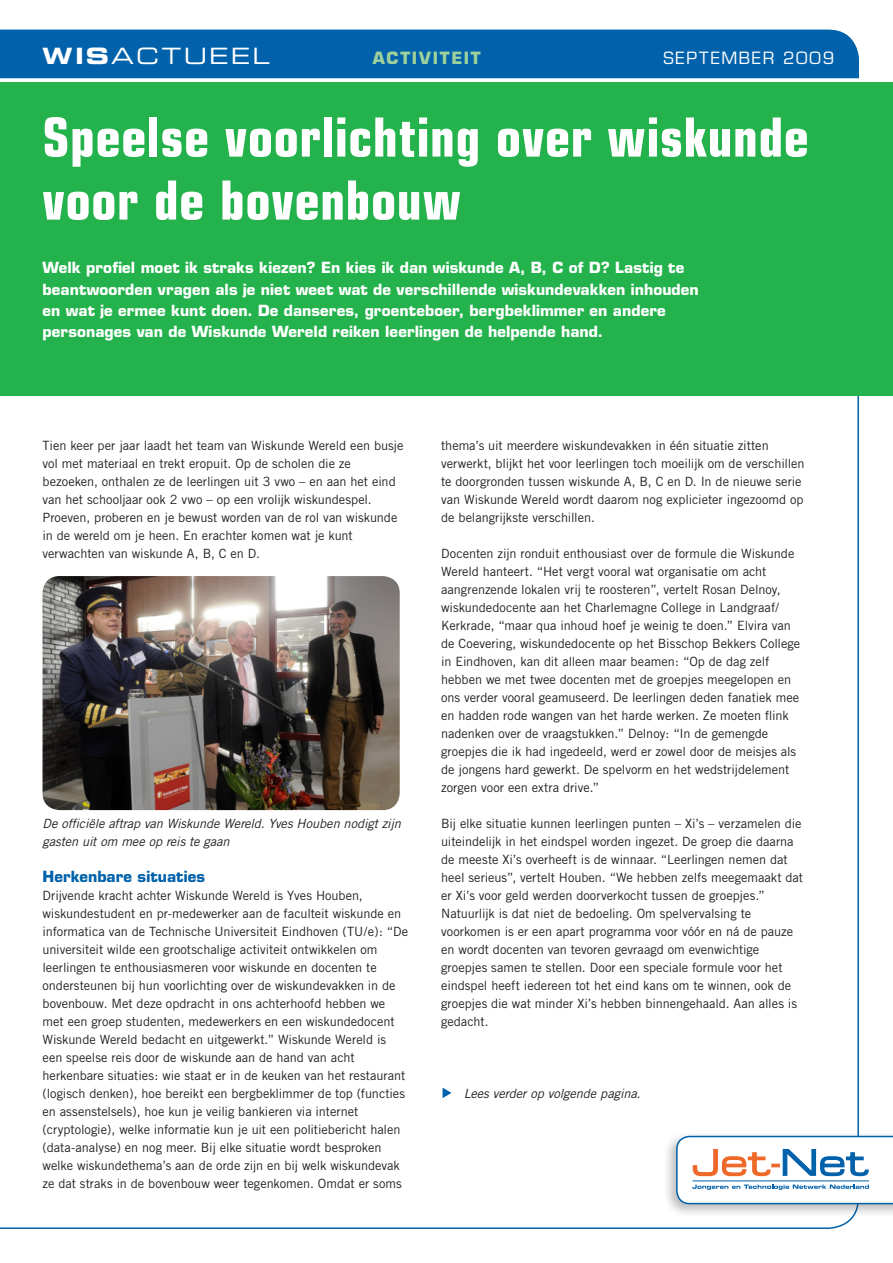
<style>
.page{position:relative;width:893px;height:1263px;background:#fff}
.page>*{position:absolute;margin:0;border:0;box-sizing:border-box;transform-origin:0 0}
.t1{font:700 condensed 54px/63px "Eurostile";letter-spacing:.01em;color:#fff}
.t2{font:22.5px "Eurostile Extended Two";letter-spacing:.1em;color:#fff}
.t3{font:16.5px "Eurostile";letter-spacing:.1em;color:#fff}
.t4{font:700 16.5px "Eurostile";letter-spacing:.105em;color:#9cd19c}
.t5{font:700 15px/21px "Eurostile";letter-spacing:.005em;color:#fff}
.t6{font:700 15px "Eurostile";letter-spacing:.005em;color:#0161aa}
.t7{font:12.75px/18px "Trade Gothic";color:#231f20}
.t8{font:italic 12.75px/18px "Trade Gothic";letter-spacing:-.005em;color:#231f20}
.s1{font-family:"Eurostile Bold Extended Two"}
</style>
<div class="page">
<div style="left:0;top:30px;width:859px;height:48px;background:#0161aa"></div>
<div style="left:0;top:79px;width:893px;height:317px;background:#23b24b"></div>
<img style="left:43px;top:576px;width:357px;height:234px">
<div style="left:662px;top:1130px;width:231px;height:87px;background:#231f20;opacity:.3"></div>
<svg style="left:676px;top:1136px;width:217px;height:68px"></svg>
<svg style="left:0;top:78px;width:893px;height:4px;background:#edf3f8"></svg>
<svg style="left:443px;top:1088px;width:9px;height:10px"></svg>
<h2 class="t2" style="left:43px;top:41px;width:229px"><span class="s1">WIS</span>ACTUEEL</h2>
<p class="t4" style="left:373px;top:48px;width:110px">ACTIVITEIT</p>
<p class="t3" style="left:663px;top:48px;width:172px">SEPTEMBER 2009</p>
<h1 class="t1" style="left:43px;top:105px;width:768px">Speelse voorlichting over wiskunde voor de bovenbouw</h1>
<p class="t5" style="left:43px;top:257px;width:658px">Welk profiel moet ik straks kiezen? En kies ik dan wiskunde A, B, C of D? Lastig te beantwoorden vragen als je niet weet wat de verschillende wiskundevakken inhouden en wat je ermee kunt doen. De danseres, groenteboer, bergbeklimmer en andere personages van de Wiskunde Wereld reiken leerlingen de helpende hand.</p>
<p class="t7" style="left:43px;top:436px;width:362px">Tien keer per jaar laadt het team van Wiskunde Wereld een busje vol met materiaal en trekt eropuit. Op de scholen die ze bezoeken, onthalen ze de leerlingen uit 3 vwo – en aan het eind van het schooljaar ook 2 vwo – op een vrolijk wiskundespel.<br>Proeven, proberen en je bewust worden van de rol van wiskunde in de wereld om je heen. En erachter komen wat je kunt verwachten van wiskunde A, B, C en D.</p>
<p class="t8" style="left:43px;top:814px;width:360px">De officiële aftrap van Wiskunde Wereld. Yves Houben nodigt zijn gasten uit om mee op reis te gaan</p>
<p class="t6" style="left:43px;top:867px;width:164px">Herkenbare situaties</p>
<p class="t7" style="left:43px;top:886px;width:367px">Drijvende kracht achter Wiskunde Wereld is Yves Houben, wiskundestudent en pr-medewerker aan de faculteit wiskunde en informatica van de Technische Universiteit Eindhoven (TU/e): “De universiteit wilde een grootschalige activiteit ontwikkelen om leerlingen te enthousiasmeren voor wiskunde en docenten te ondersteunen bij hun voorlichting over de wiskundevakken in de bovenbouw. Met deze opdracht in ons achterhoofd hebben we met een groep studenten, medewerkers en een wiskundedocent Wiskunde Wereld bedacht en uitgewerkt.” Wiskunde Wereld is een speelse reis door de wiskunde aan de hand van acht herkenbare situaties: wie staat er in de keuken van het restaurant (logisch denken), hoe bereikt een bergbeklimmer de top (functies en assenstelsels), hoe kun je veilig bankieren via internet (cryptologie), welke informatie kun je uit een politiebericht halen (data-analyse) en nog meer. Bij elke situatie wordt besproken welke wiskundethema’s aan de orde zijn en bij welk wiskundevak ze dat straks in de bovenbouw weer tegenkomen. Omdat er soms</p>
<p class="t7" style="left:441px;top:436px;width:365px">thema’s uit meerdere wiskundevakken in één situatie zitten verwerkt, blijkt het voor leerlingen toch moeilijk om de verschillen te doorgronden tussen wiskunde A, B, C en D. In de nieuwe serie van Wiskunde Wereld wordt daarom nog explicieter ingezoomd op de belangrijkste verschillen.</p>
<p class="t7" style="left:441px;top:544px;width:361px">Docenten zijn ronduit enthousiast over de formule die Wiskunde Wereld hanteert. “Het vergt vooral wat organisatie om acht aangrenzende lokalen vrij te roosteren”, vertelt Rosan Delnoy, wiskundedocente aan het Charlemagne College in Landgraaf/ Kerkrade, “maar qua inhoud hoef je weinig te doen.” Elvira van de Coevering, wiskundedocente op het Bisschop Bekkers College in Eindhoven, kan dit alleen maar beamen: “Op de dag zelf hebben we met twee docenten met de groepjes meegelopen en ons verder vooral geamuseerd. De leerlingen deden fanatiek mee en hadden rode wangen van het harde werken. Ze moeten flink nadenken over de vraagstukken.” Delnoy: “In de gemengde groepjes die ik had ingedeeld, werd er zowel door de meisjes als de jongens hard gewerkt. De spelvorm en het wedstrijdelement zorgen voor een extra drive.”</p>
<p class="t7" style="left:441px;top:814px;width:363px">Bij elke situatie kunnen leerlingen punten – Xi’s – verzamelen die uiteindelijk in het eindspel worden ingezet. De groep die daarna de meeste Xi’s overheeft is de winnaar. “Leerlingen nemen dat heel serieus”, vertelt Houben. “We hebben zelfs meegemaakt dat er Xi’s voor geld werden doorverkocht tussen de groepjes.” Natuurlijk is dat niet de bedoeling. Om spelvervalsing te voorkomen is er een apart programma voor vóór en ná de pauze en wordt docenten van tevoren gevraagd om evenwichtige groepjes samen te stellen. Door een speciale formule voor het eindspel heeft iedereen tot het eind kans om te winnen, ook de groepjes die wat minder Xi’s hebben binnengehaald. Aan alles is gedacht.</p>
<p class="t8" style="left:464px;top:1084px;width:178px">Lees verder op volgende pagina.</p>
</div>
